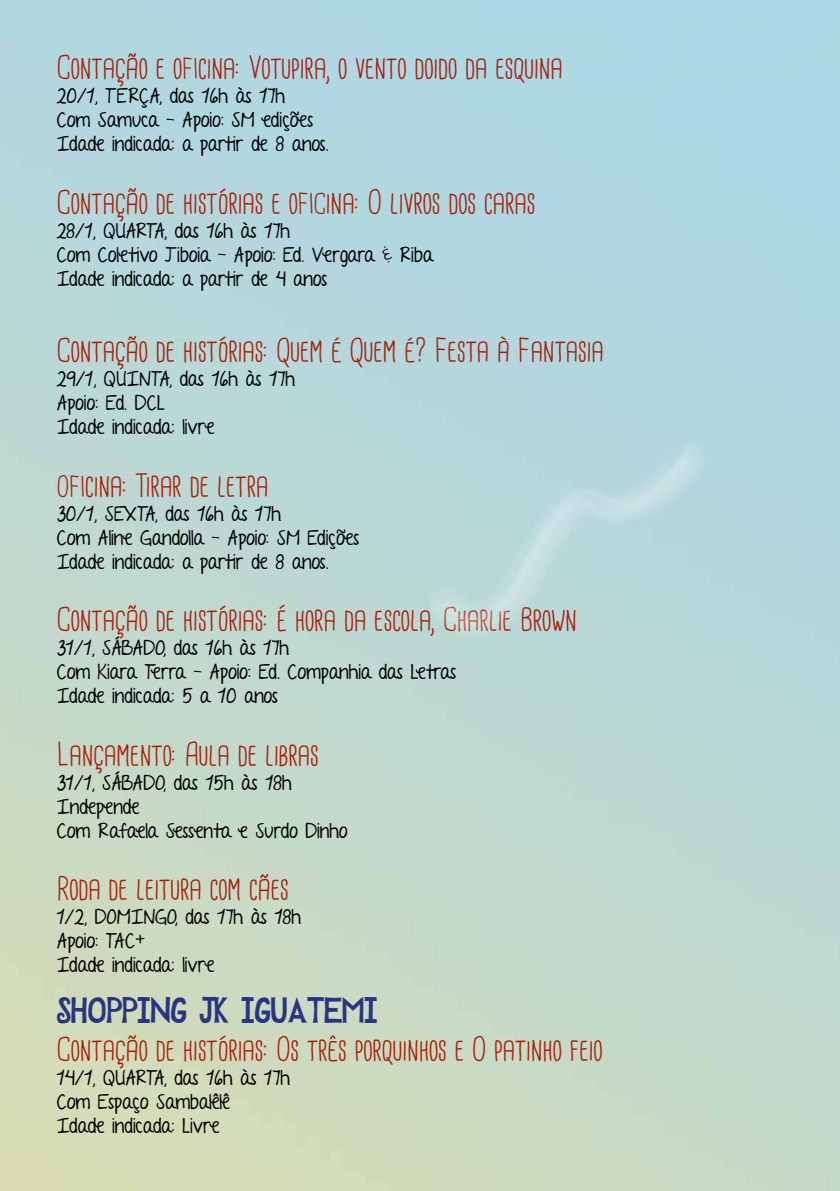
<style>
.page{position:relative;width:840px;height:1191px;background:#fff}
.page>*{position:absolute;margin:0;border:0;box-sizing:border-box;transform-origin:0 0}
.t1{font:32px "Cardenio Modern";color:#a61f07}
.t2{font:22px "DJBPLAYMISTYFORME";color:#283583}
.t3{font:20px/24px "A Year Without Rain";color:#000}
.s1{font-size:28px}
</style>
<div class="page">
<h1 class="t1" style="left:57px;top:51px;width:507px">Contação e o<span class="s1">FI</span>cina: Votupira, o vento doido da esquina</h1>
<p class="t3" style="left:57px;top:84px;width:273px">20/1, TERÇA, das 16h às 17h<br>Com Samuca - Apoio: SM edições<br>Idade indicada: a partir de 8 anos.</p>
<h1 class="t1" style="left:57px;top:185px;width:480px">Contação de histórias e o<span class="s1">FIC</span>ina: O livros dos caras</h1>
<p class="t3" style="left:57px;top:218px;width:377px">28/1, QUARTA, das 16h às 17h<br>Com Coletivo J iboia - Apoio: Ed. Vergara &amp; Riba<br>Idade indicada: a partir de 4 anos</p>
<h1 class="t1" style="left:57px;top:334px;width:548px">Contação de histórias: Quem é Quem é? Festa à Fantasia</h1>
<p class="t3" style="left:57px;top:367px;width:240px">29/1, QUINTA, das 16h às 17h<br>Apoio: Ed. DCL<br>Idade indicada: livre</p>
<h1 class="t1" style="left:57px;top:468px;width:213px"><span class="s1">OFI</span>cina: Tirar de letra</h1>
<p class="t3" style="left:57px;top:501px;width:304px">30/1, SEXTA, das 16h às 17h<br>Com Aline Gandolla - Apoio: SM Edições<br>Idade indicada: a partir de 8 anos.</p>
<h1 class="t1" style="left:57px;top:603px;width:521px">Contação de histórias: É hora da escola, Charlie Brown</h1>
<p class="t3" style="left:57px;top:636px;width:401px">31/1, SÁBADO, das 16h às 17h<br>Com Kiara Terra - Apoio: Ed. Companhia das Letras<br>Idade indicada: 5 a 10 anos</p>
<h1 class="t1" style="left:57px;top:737px;width:263px">Lançamento: Aula de libras</h1>
<p class="t3" style="left:57px;top:770px;width:292px">31/1, SÁBADO, das 15h às 18h<br>Independe<br>Com Rafaela Sessenta e Surdo Dinho</p>
<h1 class="t1" style="left:57px;top:872px;width:233px">Roda de leitura com cães</h1>
<p class="t3" style="left:57px;top:905px;width:246px">1/2, DOMINGO, das 17h às 18h<br>Apoio: TAC+<br>Idade indicada: livre</p>
<p class="t2" style="left:57px;top:1002px;width:323px">SHOPPING JK IGUATEMI</p>
<h1 class="t1" style="left:57px;top:1032px;width:547px">Contação de histórias: Os três porquinhos e O patinho feio</h1>
<p class="t3" style="left:57px;top:1065px;width:235px">14/1, QUARTA, das 16h às 17h<br>Com Espaço Sambalêlê<br>Idade indicada: Livre</p>
</div>
